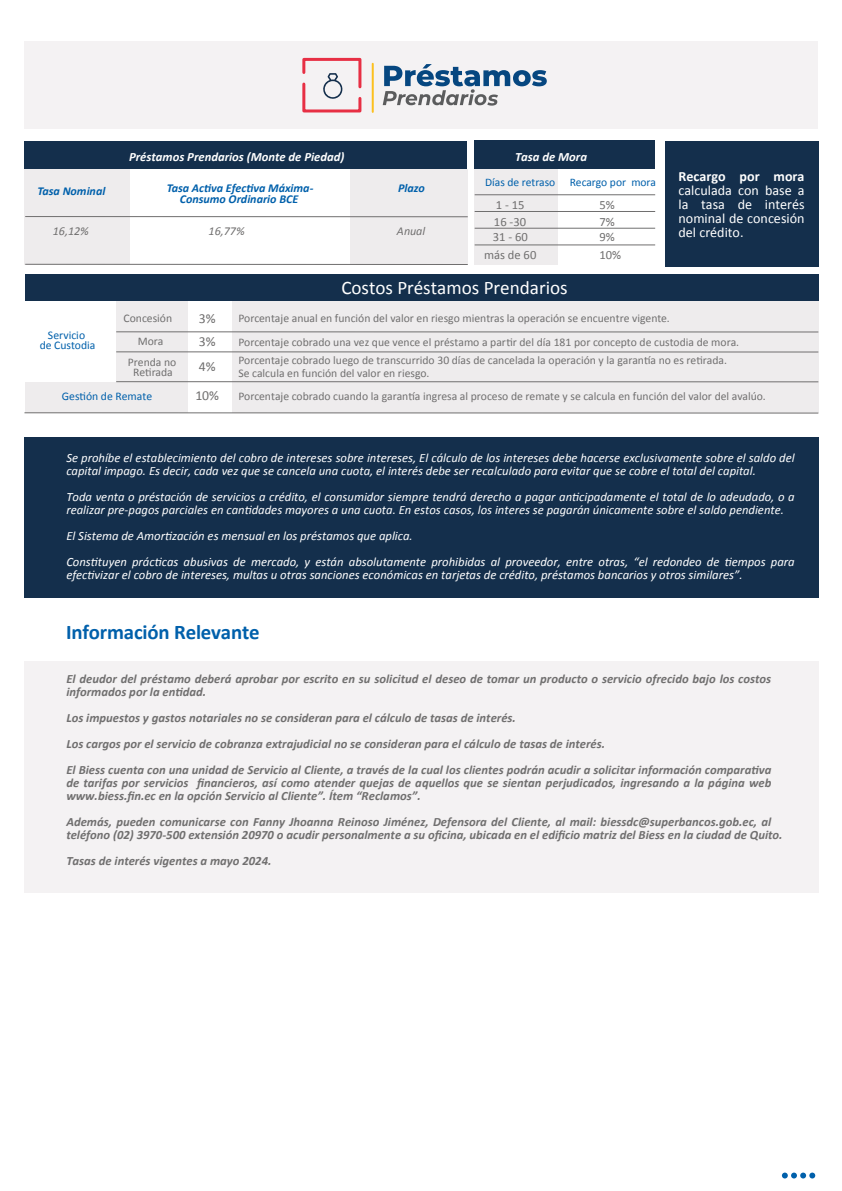
<style>
.page{position:relative;width:842px;height:1191px;background:#fff}
.page>*{position:absolute;margin:0;border:0;box-sizing:border-box;transform-origin:0 0}
.t1{font:700 20.8px "Calibri";letter-spacing:-.01em;color:#0060ab}
.t2{font:19.2px "Calibri";color:#fff}
.t3{font:14.1px/14px "Calibri";color:#fff;text-align:justify}
.t4{font:700 14.1px "Calibri";color:#fff}
.t5{font:13.8px/23px "Calibri";color:#706f6f}
.t6{font:italic 700 12.7px/13px "Calibri";color:#706f6f}
.t7{font:italic 12.7px/13px "Calibri";color:#fff}
.t8{font:italic 700 12.7px "Calibri";color:#fff}
.t9{font:12.6px/17.1px "Calibri";color:#706f6f}
.t10{font:italic 700 12.1px/11.1px "Calibri";color:#0060ab;text-align:center}
.t11{font:italic 12.1px "Calibri";color:#706f6f}
.t12{font:11.6px/12.7px "Calibri";color:#706f6f;text-align:center}
.t13{font:11.6px/9.5px "Calibri";color:#0060ab;text-align:center}
.t14{font:11.5px "Calibri";color:#0060ab}
</style>
<div class="page">
<div style="left:24px;top:41px;width:794px;height:87px;background:#f4f2f3"></div>
<div style="left:24px;top:169px;width:106px;height:95px;background:#eeeced"></div>
<div style="left:350px;top:169px;width:118px;height:95px;background:#eeeced"></div>
<div style="left:24px;top:142px;width:443px;height:27px;background:#142f4c"></div>
<div style="left:232px;top:298px;width:586px;height:115px;background:#eeeced"></div>
<div style="left:25px;top:299px;width:162px;height:114px;background:#eeeced"></div>
<div style="left:24px;top:297px;width:92px;height:85px;background:#fff"></div>
<div style="left:25px;top:274px;width:793px;height:27px;background:#142f4c"></div>
<div style="left:24px;top:437px;width:794px;height:160px;background:#142f4c"></div>
<div style="left:24px;top:662px;width:794px;height:231px;background:#f4f2f3"></div>
<hr style="left:25px;top:216px;width:443px;height:1px;background:#706f6f">
<hr style="left:116px;top:331px;width:702px;height:1px;background:#706f6f">
<hr style="left:116px;top:352px;width:702px;height:1px;background:#706f6f">
<hr style="left:116px;top:381px;width:702px;height:1px;background:#706f6f">
<hr style="left:24px;top:412px;width:794px;height:1px;background:#706f6f">
<hr style="left:25px;top:264px;width:443px;height:1px;background:#706f6f">
<svg style="left:383px;top:64px;width:164px;height:42px"></svg>
<div style="left:665px;top:141px;width:153px;height:125px;background:#142f4c"></div>
<div style="left:474px;top:169px;width:84px;height:95px;background:#eeeced"></div>
<div style="left:474px;top:140px;width:181px;height:29px;background:#142f4c"></div>
<hr style="left:475px;top:195px;width:180px;height:1px;background:#706f6f">
<hr style="left:475px;top:211px;width:180px;height:1px;background:#706f6f">
<hr style="left:475px;top:228px;width:180px;height:1px;background:#706f6f">
<hr style="left:475px;top:245px;width:180px;height:1px;background:#706f6f">
<svg style="left:782px;top:1172px;width:33px;height:6px"></svg>
<hr style="left:372px;top:64px;width:2px;height:48px;background:#fcc01e">
<svg style="left:302px;top:57px;width:60px;height:56px"></svg>
<p class="t8" style="left:129px;top:148px;width:217px">Préstamos Prendarios (Monte de Piedad)</p>
<p class="t10" style="left:37px;top:184px;width:69px">Tasa Nominal</p>
<p class="t10" style="left:167px;top:181px;width:148px">Tasa Activa Efectiva Máxima-<br>Consumo Ordinario BCE</p>
<p class="t10" style="left:398px;top:181px;width:28px">Plazo</p>
<p class="t11" style="left:53px;top:223px;width:38px">16,12%</p>
<p class="t11" style="left:209px;top:223px;width:38px">16,77%</p>
<p class="t11" style="left:397px;top:223px;width:30px">Anual</p>
<p class="t8" style="left:515px;top:148px;width:74px">Tasa de Mora</p>
<p class="t9" style="left:494px;top:196px;width:34px">1 - 15<br>16 -30</p>
<p class="t9" style="left:484px;top:229px;width:54px;text-align:center">31 - 60 más de 60</p>
<p class="t14" style="left:485px;top:175px;width:172px">Días de retraso Recargo por mora</p>
<p class="t9" style="left:599px;top:196px;width:17px">5%<br>7%</p>
<p class="t9" style="left:599px;top:229px;width:23px">9%<br>10%</p>
<h2 class="t2" style="left:341px;top:276px;width:228px">Costos Préstamos Prendarios</h2>
<p class="t4" style="left:678px;top:167px;width:128px">Recargo por mora</p>
<p class="t3" style="left:678px;top:183px;width:128px">calculada con base a la tasa de interés nominal de concesión del crédito.</p>
<p class="t13" style="left:40px;top:331px;width:57px">Servicio<br>de Custodia</p>
<p class="t12" style="left:124px;top:307px;width:50px;line-height:23px">Concesión<br>Mora</p>
<p class="t12" style="left:128px;top:356px;width:50px;line-height:10.6px">Prenda no<br>Retirada</p>
<p class="t5" style="left:199px;top:307px;width:18px">3%<br>3%</p>
<p class="t5" style="left:199px;top:355px;width:18px">4%</p>
<p class="t12" style="left:238px;top:312px;width:433px">Porcentaje anual en función del valor en riesgo mientras la operación se encuentre vigente.</p>
<p class="t12" style="left:238px;top:335px;width:502px">Porcentaje cobrado una vez que vence el préstamo a partir del día 181 por concepto de custodia de mora.</p>
<p class="t12" style="left:238px;top:354px;width:490px;text-align:left">Porcentaje cobrado luego de transcurrido 30 días de cancelada la operación y la garantía no es retirada.<br>Se calcula en función del valor en riesgo.</p>
<p class="t13" style="left:62px;top:391px;width:92px">Gestión de Remate</p>
<p class="t5" style="left:195px;top:384px;width:25px">10%</p>
<p class="t12" style="left:238px;top:390px;width:529px">Porcentaje cobrado cuando la garantía ingresa al proceso de remate y se calcula en función del valor del avalúo.</p>
<p class="t7" style="left:66px;top:451px;width:730px">Se prohíbe el establecimiento del cobro de intereses sobre intereses, El cálculo de los intereses debe hacerse exclusivamente sobre el saldo del capital impago. Es decir, cada vez que se cancela una cuota, el interés debe ser recalculado para evitar que se cobre el total del capital.</p>
<p class="t7" style="left:66px;top:490px;width:730px">Toda venta o préstación de servicios a crédito, el consumidor siempre tendrá derecho a pagar anticipadamente el total de lo adeudado, o a realizar pre-pagos parciales en cantidades mayores a una cuota. En estos casos, los interes se pagarán únicamente sobre el saldo pendiente.</p>
<p class="t7" style="left:66px;top:522px;width:730px;line-height:26px">El Sistema de Amortización es mensual en los préstamos que aplica.<br>Constituyen prácticas abusivas de mercado, y están absolutamente prohibidas al proveedor, entre otras, “el redondeo de tiempos para</p>
<p class="t7" style="left:66px;top:568px;width:678px">efectivizar el cobro de intereses, multas u otras sanciones económicas en tarjetas de crédito, préstamos bancarios y otros similares”.</p>
<h1 class="t1" style="left:66px;top:619px;width:195px">Información Relevante</h1>
<p class="t6" style="left:66px;top:672px;width:706px">El deudor del préstamo deberá aprobar por escrito en su solicitud el deseo de tomar un producto o servicio ofrecido bajo los costos informados por la entidad.</p>
<p class="t6" style="left:66px;top:704px;width:706px;line-height:26px">Los impuestos y gastos notariales no se consideran para el cálculo de tasas de interés.<br>Los cargos por el servicio de cobranza extrajudicial no se consideran para el cálculo de tasas de interés.<br>El Biess cuenta con una unidad de Servicio al Cliente, a través de la cual los clientes podrán acudir a solicitar información comparativa</p>
<p class="t6" style="left:66px;top:776px;width:706px">de tarifas por servicios financieros, así como atender quejas de aquellos que se sientan perjudicados, ingresando a la página web www.biess.fin.ec en la opción Servicio al Cliente”. Ítem “Reclamos”.</p>
<p class="t6" style="left:66px;top:815px;width:718px">Además, pueden comunicarse con Fanny Jhoanna Reinoso Jiménez, Defensora del Cliente, al mail: biessdc@superbancos.gob.ec, al teléfono (02) 3970-500 extensión 20970 o acudir personalmente a su oficina, ubicada en el edificio matriz del Biess en la ciudad de Quito.</p>
<p class="t6" style="left:66px;top:854px;width:207px">Tasas de interés vigentes a mayo 2024.</p>
</div>
